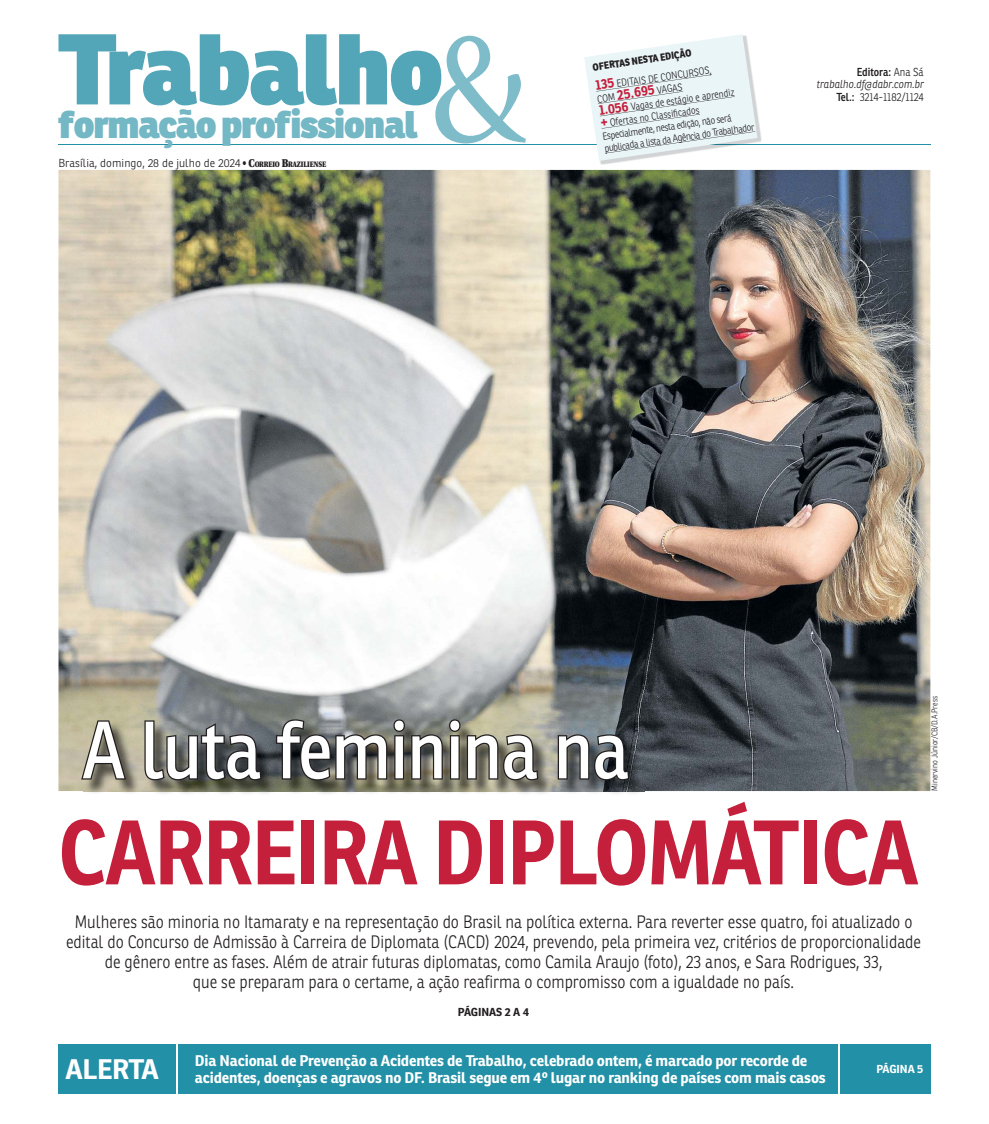
<style>
.page{position:relative;width:989px;height:1124px;background:#fff}
.page>*{position:absolute;margin:0;border:0;box-sizing:border-box;transform-origin:0 0}
.t1{font:155.62px "Utopia";color:#7ebcc9;scale:.9 1}
.t2{font:800 97.5px "Ronnia";letter-spacing:-.02em;color:#52a6b7}
.t3{font:700 88.75px "Ronnia";letter-spacing:-.015em;color:#c41f3b;scale:.9 1}
.t4{font:78.75px "Ronnia";letter-spacing:-.015em;color:#fff;scale:.9 1}
.t5{font:800 37.5px "Ronnia";letter-spacing:-.03em;color:#74b7c5}
.t6{font:700 27.5px "Ronnia";letter-spacing:-.015em;color:#fff}
.t7{font:300 17.5px/20px "Ronnia";color:#231f20;text-align:center;scale:.9 1}
.t8{font:700 15px/16.2px "Ronnia";letter-spacing:-.01em;color:#fff}
.t9{font:italic 300 11.25px/12.5px "Ronnia";color:#231f20;text-align:right;scale:.9 1}
.t10{font:300 11.25px "Ronnia";letter-spacing:.005em;color:#231f20}
.t11{font:700 11.25px "Ronnia";letter-spacing:-.005em;color:#231f20}
.t12{font:700 11.25px "Ronnia";letter-spacing:-.005em;color:#fff}
.t13{font:300 10px/12.5px "Ronnia";color:#231f20;scale:.9 1}
.t14{font:300 8.12px "Ronnia";color:#231f20;scale:.9 1}
.s1{font-family:"Utopia";font-weight:900}
.s2{font-family:"Utopia";font-weight:900;font-size:7.88px}
.s3{font-weight:800}
.s4{font-weight:700;font-size:13.75px;color:#c41f3b}
.s5{font-weight:600;font-style:normal}
.s6{font-style:normal}
</style>
<div class="page">
<hr style="left:58px;top:144px;width:872px;height:1px;background:#2290a6">
<img style="left:58px;top:170px;width:872px;height:621px">
<div style="left:58px;top:1043px;width:872px;height:50px;background:#2290a6"></div>
<hr style="left:176px;top:1043px;width:2px;height:50px;background:#fff">
<hr style="left:838px;top:1043px;width:1px;height:50px;background:#fff">
<img style="left:84px;top:721px;width:560px;height:73px">
<svg style="left:79px;top:719px;width:49px;height:62px"></svg>
<svg style="left:143px;top:719px;width:120px;height:62px"></svg>
<svg style="left:275px;top:718px;width:264px;height:63px"></svg>
<svg style="left:556px;top:733px;width:74px;height:48px"></svg>
<img style="left:600px;top:110px;width:161px;height:55px">
<svg style="left:584px;top:34px;width:173px;height:127px"></svg>
<h2 class="t2" style="left:58px;top:26px;width:386px">Trabalho</h2>
<h3 class="t5" style="left:58px;top:108px;width:361px">formação profissional</h3>
<h1 class="t1" style="left:429px;top:-3px;width:111px">&amp;</h1>
<p class="t10" style="left:58px;top:158px;width:269px">Brasília, domingo, 28 de julho de 2024 <span class="s1">•</span> <span class="s1">C</span><span class="s2">ORREIO</span> <span class="s1">B</span><span class="s2">RAZILIENSE</span></p>
<p class="t13" style="left:591px;top:58px;width:131px;line-height:19.5px;rotate:-8deg"><span class="s3">OFERTAS NESTA EDIÇÃO<br></span><span class="s4">135</span> EDITAIS DE CONCURSOS,</p>
<p class="t13" style="left:596px;top:93px;width:170px;rotate:-8deg">COM <span class="s4">25.695</span> VAGAS<br><span class="s4">1.056</span> Vagas de estágio e aprendiz<br><span class="s4">+</span> Ofertas no Classifi cados<br>Especialmente, nesta edição, não será publicada a lista da Agência do Trabalhador</p>
<p class="t9" style="left:816px;top:67px;width:121px"><span class="s5">Editora:</span> <span class="s6">Ana Sá </span>trabalho.df@dabr.com.br<br><span class="s5">Tel.:</span> <span class="s6">3214-1182/1124</span></p>
<h3 class="t4" style="left:82px;top:720px;width:609px">A luta feminina na</h3>
<p class="t14" style="left:931px;top:791px;width:107px;rotate:-90deg">Minervino Júnior/CB/D.A.Press</p>
<h3 class="t3" style="left:58px;top:801px;width:957px">CARREIRA DIPLOMÁTICA</h3>
<p class="t7" style="left:66px;top:913px;width:951px">Mulheres são minoria no Itamaraty e na representação do Brasil na política externa. Para reverter esse quatro, foi atualizado o edital do Concurso de Admissão à Carreira de Diplomata (CACD) 2024, prevendo, pela primeira vez, critérios de proporcionalidade de gênero entre as fases. Além de atrair futuras diplomatas, como Camila Araujo (foto), 23 anos, e Sara Rodrigues, 33,<br>que se preparam para o certame, a ação reafirma o compromisso com a igualdade no país.</p>
<p class="t11" style="left:458px;top:1005px;width:73px">PÁGINAS 2 A 4</p>
<h3 class="t6" style="left:66px;top:1053px;width:95px">ALERTA</h3>
<p class="t8" style="left:195px;top:1053px;width:632px">Dia Nacional de Prevenção a Acidentes de Trabalho, celebrado ontem, é marcado por recorde de acidentes, doenças e agravos no DF. Brasil segue em 4º lugar no ranking de países com mais casos</p>
<p class="t12" style="left:876px;top:1062px;width:48px">PÁGINA 5</p>
</div>
